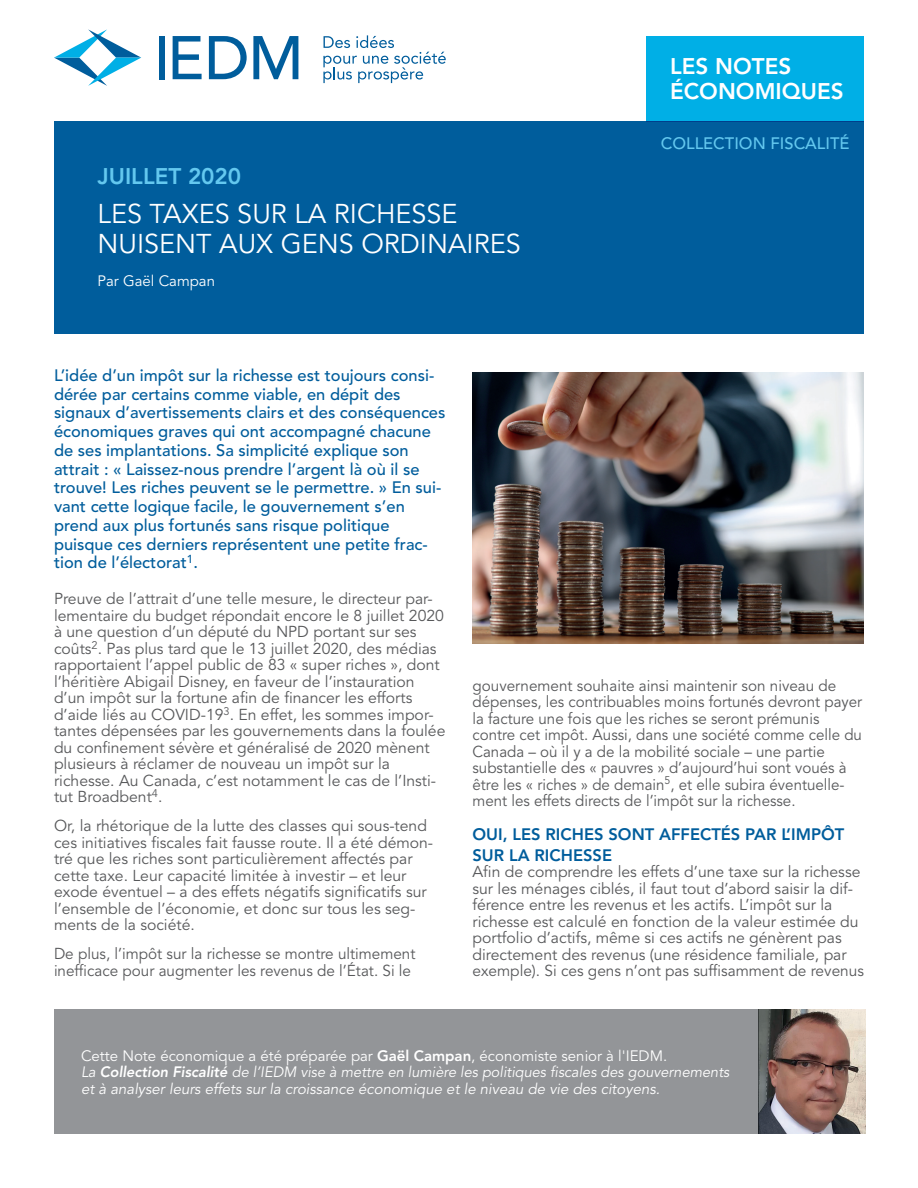
<style>
.page{position:relative;width:918px;height:1188px;background:#fff}
.page>*{position:absolute;margin:0;border:0;box-sizing:border-box;transform-origin:0 0}
.t1{font:27px/30px "Avenir LT Std";color:#fff}
.t2{font:800 22.5px/25.5px "Avenir LT Std";color:#fff}
.t3{font:800 22.5px "Avenir LT Std";color:#64c8ef}
.t4{font:500 16.5px/18.8px "Avenir LT Std";color:#005d9c}
.t5{font:800 16.5px/21px "Avenir LT Std";color:#005d9c}
.t6{font:500 16.5px "Avenir LT Std";color:#64c8ef}
.t7{font:15.75px/16.5px "Avenir LT Std";color:#57585a}
.t8{font:italic 15px/16.5px "Avenir LT Std";color:#fff}
.t9{font:15px "Avenir LT Std";color:#fff}
.s1{font-style:normal}
.s2{font-weight:800;font-style:normal}
.s3{font-weight:800}
</style>
<div class="page">
<div style="left:54px;top:121px;width:810px;height:212px;background:#005d9c"></div>
<div style="left:646px;top:36px;width:218px;height:85px;background:#00afe6"></div>
<svg style="left:323px;top:35px;width:123px;height:48px"></svg>
<div style="left:159px;top:36px;width:6px;height:43px;background:#005d9c"></div>
<svg style="left:173px;top:36px;width:29px;height:43px"></svg>
<svg style="left:209px;top:36px;width:38px;height:43px"></svg>
<svg style="left:253px;top:36px;width:45px;height:43px"></svg>
<svg style="left:54px;top:29px;width:87px;height:57px"></svg>
<img style="left:759px;top:1010px;width:106px;height:124px">
<div style="left:54px;top:1010px;width:705px;height:124px;background:#939598"></div>
<img style="left:472px;top:372px;width:392px;height:272px">
<h2 class="t2" style="left:670px;top:53px;width:175px">LES NOTES<br>ÉCONOMIQUES</h2>
<h2 class="t3" style="left:98px;top:163px;width:145px">JUILLET 2020</h2>
<h1 class="t1" style="left:98px;top:200px;width:425px">LES TAXES SUR LA RICHESSE<br>NUISENT AUX GENS ORDINAIRES</h1>
<p class="t9" style="left:98px;top:272px;width:119px">Par Gaël Campan</p>
<p class="t6" style="left:661px;top:134px;width:190px">COLLECTION FISCALITÉ</p>
<p class="t4" style="left:54px;top:366px;width:393px">L’idée d’un impôt sur la richesse est toujours consi&shy;dérée par certains comme viable, en dépit des signaux d’avertissements clairs et des conséquences économiques graves qui ont accompagné chacune de ses implantations. Sa simplicité explique son attrait : « Laissez-nous prendre l’argent là où il se trouve! Les riches peuvent se le permettre. » En sui&shy;vant cette logique facile, le gouvernement s’en prend aux plus fortunés sans risque politique puisque ces derniers représentent une petite frac&shy;tion de l’électorat<sup>1</sup>.</p>
<p class="t7" style="left:54px;top:591px;width:393px">Preuve de l’attrait d’une telle mesure, le directeur par&shy;lementaire du budget répondait encore le 8 juillet 2020 à une question d’un député du NPD portant sur ses coûts<sup>2</sup>. Pas plus tard que le 13 juillet 2020, des médias rapportaient l’appel public de 83 « super riches », dont l’héritière Abigail Disney, en faveur de l’instauration d’un impôt sur la fortune afin de financer les efforts d’aide liés au COVID-19<sup>3</sup>. En effet, les sommes impor&shy;tantes dépensées par les gouvernements dans la foulée du confinement sévère et généralisé de 2020 mènent plusieurs à réclamer de nouveau un impôt sur la richesse. Au Canada, c’est notamment le cas de l’Insti&shy;tut Broadbent<sup>4</sup>.</p>
<p class="t7" style="left:54px;top:818px;width:381px">Or, la rhétorique de la lutte des classes qui sous-tend ces initiatives fiscales fait fausse route. Il a été démon&shy;tré que les riches sont particulièrement affectés par cette taxe. Leur capacité limitée à investir – et leur exode éventuel – a des effets négatifs significatifs sur l’ensemble de l’économie, et donc sur tous les seg&shy;ments de la société.</p>
<p class="t7" style="left:54px;top:946px;width:363px">De plus, l’impôt sur la richesse se montre ultimement inefficace pour augmenter les revenus de l’État. Si le</p>
<p class="t7" style="left:472px;top:677px;width:391px">gouvernement souhaite ainsi maintenir son niveau de dépenses, les contribuables moins fortunés devront payer la facture une fois que les riches se seront prémunis contre cet impôt. Aussi, dans une société comme celle du Canada – où il y a de la mobilité sociale – une partie substantielle des « pauvres » d’aujourd’hui sont voués à être les « riches » de demain<sup>5</sup>, et elle subira éventuelle&shy;ment les effets directs de l’impôt sur la richesse.</p>
<p class="t5" style="left:472px;top:823px;width:373px">OUI, LES RICHES SONT AFFECTÉS PAR L’IMPÔT<br>SUR LA RICHESSE</p>
<p class="t7" style="left:472px;top:864px;width:393px">Afin de comprendre les effets d’une taxe sur la richesse sur les ménages ciblés, il faut tout d’abord saisir la dif&shy;férence entre les revenus et les actifs. L’impôt sur la richesse est calculé en fonction de la valeur estimée du portfolio d’actifs, même si ces actifs ne génèrent pas directement des revenus (une résidence familiale, par exemple). Si ces gens n’ont pas suffisamment de revenus</p>
<p class="t8" style="left:81px;top:1048px;width:650px"><span class="s1">Cette Note économique a été préparée par</span> <span class="s2">Gaël Campan</span><span class="s1">, économiste senior à l'IEDM.<br></span>La <span class="s3">Collection Fiscalité</span> de l’IEDM vise à mettre en lumière les politiques fiscales des gouvernements et à analyser leurs effets sur la croissance économique et le niveau de vie des citoyens.</p>
</div>
